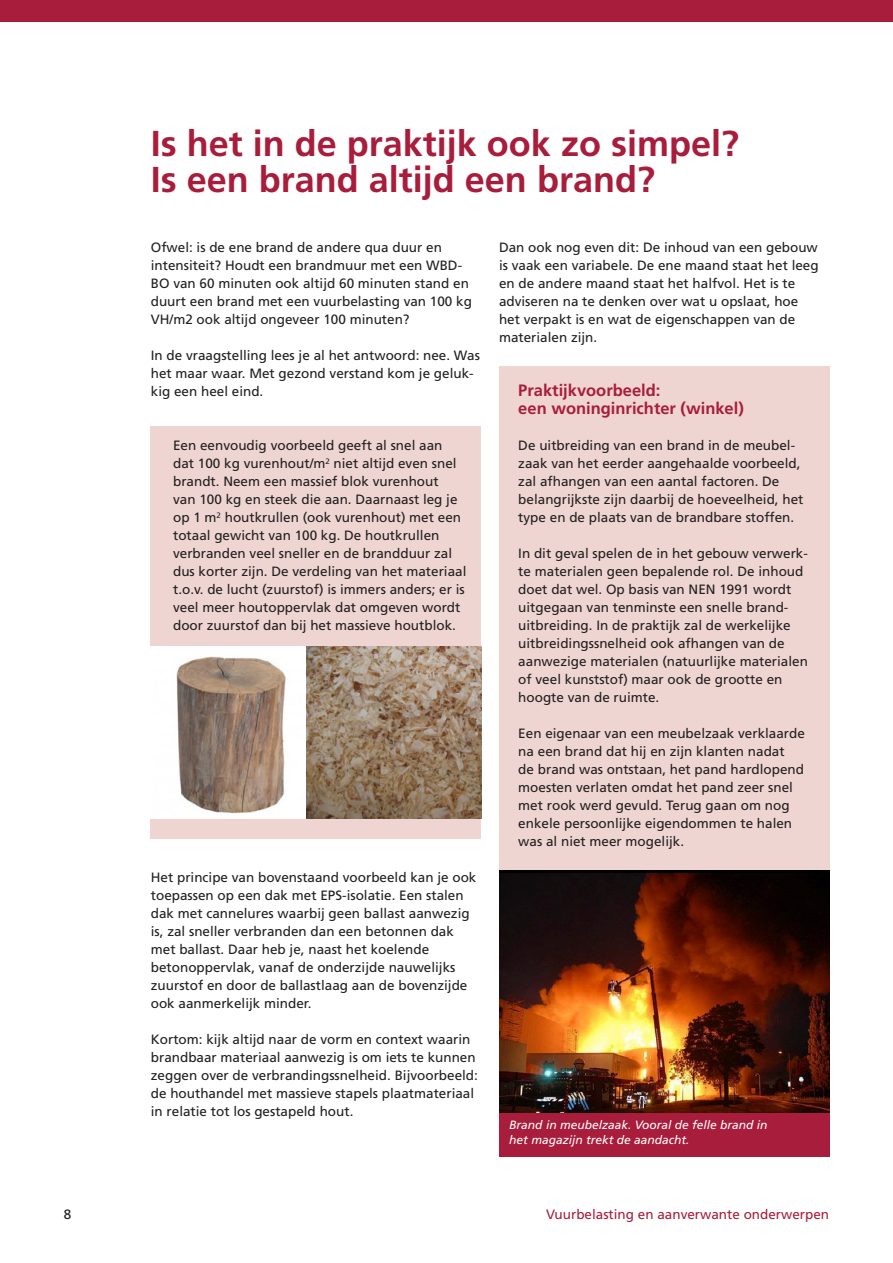
<style>
.page{position:relative;width:893px;height:1263px;background:#fff}
.page>*{position:absolute;margin:0;border:0;box-sizing:border-box;transform-origin:0 0}
.Kop_1_DO{font:700 36px/36px "Frutiger";color:#a91d3c}
.Tussenkop_DO{font:700 16.5px/18px "Frutiger";color:#a91d3c}
.Platte_tekst_DO{font:13.5px/18px "Frutiger";color:#231f20}
.t1{font:13.5px "Frutiger";color:#a91d3c}
.Bijschrift_DO{font:italic 12px/14.4px "Frutiger";color:#fff}
</style>
<div class="page">
<div style="left:0;top:0;width:893px;height:21px;background:#a91d3c"></div>
<img style="left:499px;top:870px;width:330px;height:243px">
<div style="left:151px;top:426px;width:330px;height:412px;background:#eed5d1"></div>
<img style="left:151px;top:646px;width:330px;height:173px">
<div style="left:499px;top:366px;width:330px;height:504px;background:#eed5d1"></div>
<div style="left:499px;top:1113px;width:330px;height:44px;background:#a91d3c"></div>
<p class="Kop_1_DO" style="left:151px;top:125px;width:590px">Is het in de praktijk ook zo simpel?<br>Is een brand altijd een brand?</p>
<p class="Platte_tekst_DO" style="left:151px;top:238px;width:323px">Ofwel: is de ene brand de andere qua duur en intensiteit? Houdt een brandmuur met een WBD-BO van 60 minuten ook altijd 60 minuten stand en duurt een brand met een vuurbelasting van 100 kg VH/m2 ook altijd ongeveer 100 minuten?</p>
<p class="Platte_tekst_DO" style="left:151px;top:346px;width:331px">In de vraagstelling lees je al het antwoord: nee. Was het maar waar. Met gezond verstand kom je geluk&shy;kig een heel eind.</p>
<p class="Platte_tekst_DO" style="left:173px;top:436px;width:295px">Een eenvoudig voorbeeld geeft al snel aan dat 100 kg vurenhout/m<sup>2</sup> niet altijd even snel brandt. Neem een massief blok vurenhout<br>van 100 kg en steek die aan. Daarnaast leg je op 1 m<sup>2</sup> houtkrullen (ook vurenhout) met een totaal gewicht van 100 kg. De houtkrullen verbranden veel sneller en de brandduur zal dus korter zijn. De verdeling van het materiaal t.o.v. de lucht (zuurstof) is immers anders; er is veel meer houtoppervlak dat omgeven wordt door zuurstof dan bij het massieve houtblok.</p>
<p class="Platte_tekst_DO" style="left:151px;top:868px;width:327px">Het principe van bovenstaand voorbeeld kan je ook toepassen op een dak met EPS-isolatie. Een stalen dak met cannelures waarbij geen ballast aanwezig is, zal sneller verbranden dan een betonnen dak met ballast. Daar heb je, naast het koelende betonoppervlak, vanaf de onderzijde nauwelijks zuurstof en door de ballastlaag aan de bovenzijde ook aanmerkelijk minder.</p>
<p class="Platte_tekst_DO" style="left:151px;top:1030px;width:329px">Kortom: kijk altijd naar de vorm en context waarin brandbaar materiaal aanwezig is om iets te kunnen zeggen over de verbrandingssnelheid. Bijvoorbeeld: de houthandel met massieve stapels plaatmateriaal in relatie tot los gestapeld hout.</p>
<p class="Platte_tekst_DO" style="left:499px;top:238px;width:321px">Dan ook nog even dit: De inhoud van een gebouw is vaak een variabele. De ene maand staat het leeg en de andere maand staat het halfvol. Het is te adviseren na te denken over wat u opslaat, hoe het verpakt is en wat de eigenschappen van de materialen zijn.</p>
<p class="Tussenkop_DO" style="left:518px;top:381px;width:227px">Praktijkvoorbeeld:<br>een woninginrichter (winkel)</p>
<p class="Platte_tekst_DO" style="left:518px;top:436px;width:287px">De uitbreiding van een brand in de meubel&shy;zaak van het eerder aangehaalde voorbeeld, zal afhangen van een aantal factoren. De belangrijkste zijn daarbij de hoeveelheid, het type en de plaats van de brandbare stoffen.</p>
<p class="Platte_tekst_DO" style="left:518px;top:544px;width:291px">In dit geval spelen de in het gebouw verwerk&shy;te materialen geen bepalende rol. De inhoud doet dat wel. Op basis van NEN 1991 wordt uitgegaan van tenminste een snelle brand&shy;uitbreiding. In de praktijk zal de werkelijke uitbreidingssnelheid ook afhangen van de aanwezige materialen (natuurlijke materialen of veel kunststof) maar ook de grootte en hoogte van de ruimte.</p>
<p class="Platte_tekst_DO" style="left:518px;top:724px;width:288px">Een eigenaar van een meubelzaak verklaarde na een brand dat hij en zijn klanten nadat<br>de brand was ontstaan, het pand hardlopend moesten verlaten omdat het pand zeer snel met rook werd gevuld. Terug gaan om nog enkele persoonlijke eigendommen te halen was al niet meer mogelijk.</p>
<p class="Bijschrift_DO" style="left:509px;top:1118px;width:260px">Brand in meubelzaak. Vooral de felle brand in het magazijn trekt de aandacht.</p>
<p class="Platte_tekst_DO" style="left:64px;top:1206px;width:9px">8</p>
<p class="t1" style="left:546px;top:1207px;width:285px">Vuurbelasting en aanverwante onderwerpen</p>
</div>
